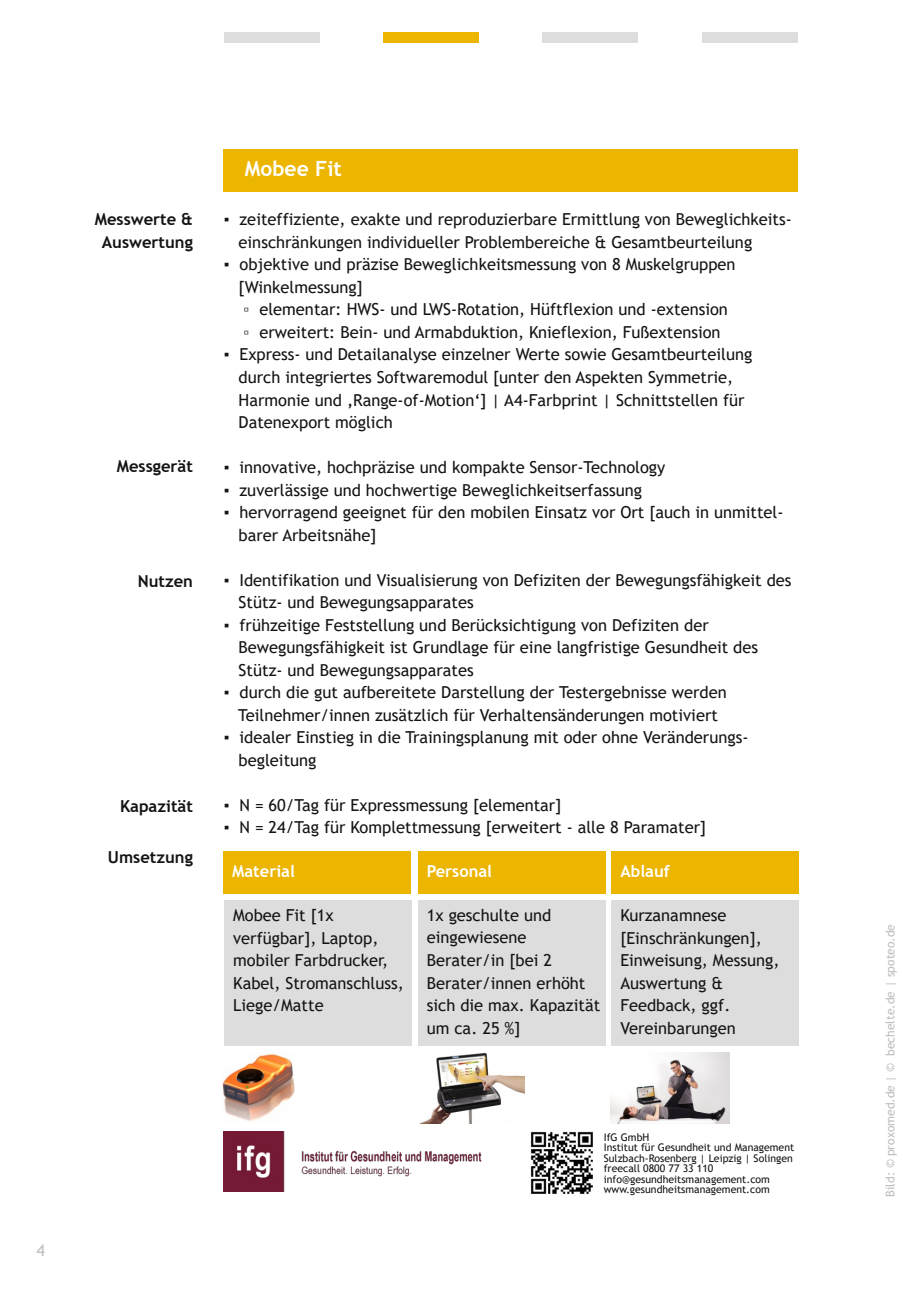
<style>
.page{position:relative;width:919px;height:1289px;background:#fff}
.page>*{position:absolute;margin:0;border:0;box-sizing:border-box;transform-origin:0 0}
.t1{font:700 21px "Trebuchet MS";color:#fff}
.t2{font:16.5px/22.5px "Trebuchet MS";color:#161413}
.t3{font:700 16.5px/22.5px "Trebuchet MS";color:#161413;text-align:center}
.t4{font:700 16.5px "Trebuchet MS";color:#fff}
.t5{font:16.5px "Trebuchet MS";color:#bcbdc0}
.t6{font:12px "Trebuchet MS";color:#bcbdc0}
.t7{font:10.5px/10.5px "Trebuchet MS";color:#161413}
</style>
<div class="page">
<img style="left:224px;top:1131px;width:258px;height:60px">
<img style="left:530px;top:1131px;width:63px;height:63px">
<div style="left:225px;top:900px;width:187px;height:145px;background:#ddddde"></div>
<div style="left:224px;top:851px;width:187px;height:42px;background:#ebb500"></div>
<div style="left:418px;top:851px;width:187px;height:42px;background:#ebb500"></div>
<div style="left:418px;top:900px;width:187px;height:145px;background:#ddddde"></div>
<div style="left:611px;top:900px;width:188px;height:145px;background:#ddddde"></div>
<div style="left:611px;top:851px;width:188px;height:42px;background:#ebb500"></div>
<div style="left:224px;top:149px;width:574px;height:43px;background:#ebb500"></div>
<div style="left:224px;top:32px;width:96px;height:11px;background:#ddddde"></div>
<div style="left:701px;top:32px;width:96px;height:11px;background:#ddddde"></div>
<div style="left:383px;top:32px;width:96px;height:11px;background:#ebb500"></div>
<div style="left:542px;top:32px;width:96px;height:11px;background:#ddddde"></div>
<img style="left:223px;top:1052px;width:71px;height:70px">
<img style="left:420px;top:1053px;width:104px;height:70px">
<img style="left:610px;top:1052px;width:119px;height:71px">
<p class="t5" style="left:36px;top:1240px;width:10px">4</p>
<p class="t3" style="left:95px;top:208px;width:100px">Messwerte &amp;<br>Auswertung</p>
<p class="t3" style="left:117px;top:455px;width:78px">Messgerät</p>
<p class="t3" style="left:138px;top:569px;width:57px">Nutzen</p>
<p class="t3" style="left:120px;top:795px;width:74px">Kapazität</p>
<p class="t3" style="left:108px;top:846px;width:86px">Umsetzung</p>
<p class="t1" style="left:245px;top:156px;width:99px">Mobee Fit</p>
<p class="t2" style="left:238px;top:208px;width:554px;text-indent:-15px">▪ zeiteffiziente, exakte und reproduzierbare Ermittlung von Beweglichkeits‐ einschränkungen individueller Problembereiche &amp; Gesamtbeurteilung</p>
<p class="t2" style="left:224px;top:253px;width:513px">▪ objektive und präzise Beweglichkeitsmessung von 8 Muskelgruppen</p>
<p class="t2" style="left:238px;top:276px;width:126px">[Winkelmessung]</p>
<p class="t2" style="left:243px;top:298px;width:486px">▫ elementar: HWS‐ und LWS‐Rotation, Hüftflexion und ‐extension</p>
<p class="t2" style="left:243px;top:321px;width:478px">▫ erweitert: Bein‐ und Armabduktion, Knieflexion, Fußextension</p>
<p class="t2" style="left:238px;top:343px;width:515px;text-indent:-15px">▪ Express‐ und Detailanalyse einzelner Werte sowie Gesamtbeurteilung durch integriertes Softwaremodul [unter den Aspekten Symmetrie, Harmonie und ‚Range‐of‐Motion‘] | A4‐Farbprint | Schnittstellen für Datenexport möglich</p>
<p class="t2" style="left:224px;top:456px;width:443px">▪ innovative, hochpräzise und kompakte Sensor‐Technology</p>
<p class="t2" style="left:224px;top:478px;width:420px">▪ zuverlässige und hochwertige Beweglichkeitserfassung</p>
<p class="t2" style="left:238px;top:501px;width:546px;text-indent:-15px">▪ hervorragend geeignet für den mobilen Einsatz vor Ort [auch in unmittel‐ barer Arbeitsnähe]</p>
<p class="t2" style="left:238px;top:568px;width:554px;text-indent:-15px">▪ Identifikation und Visualisierung von Defiziten der Bewegungsfähigkeit des<br>Stütz‐ und Bewegungsapparates</p>
<p class="t2" style="left:238px;top:613px;width:521px;text-indent:-15px">▪ frühzeitige Feststellung und Berücksichtigung von Defiziten der<br>Bewegungsfähigkeit ist Grundlage für eine langfristige Gesundheit des<br>Stütz‐ und Bewegungsapparates</p>
<p class="t2" style="left:224px;top:681px;width:504px;text-align:center">▪ durch die gut aufbereitete Darstellung der Testergebnisse werden<br>Teilnehmer/innen zusätzlich für Verhaltensänderungen motiviert</p>
<p class="t2" style="left:238px;top:726px;width:511px;text-indent:-15px">▪ idealer Einstieg in die Trainingsplanung mit oder ohne Veränderungs‐ begleitung</p>
<p class="t2" style="left:224px;top:793px;width:339px">▪ N = 60/Tag für Expressmessung [elementar]</p>
<p class="t2" style="left:224px;top:816px;width:484px">▪ N = 24/Tag für Komplettmessung [erweitert ‐ alle 8 Paramater]</p>
<p class="t4" style="left:232px;top:861px;width:64px">Material</p>
<p class="t4" style="left:427px;top:861px;width:67px">Personal</p>
<p class="t2" style="left:427px;top:903px;width:175px">1x geschulte und eingewiesene<br>Berater/in [bei 2<br>Berater/innen erhöht sich die max. Kapazität um ca. 25 %]</p>
<p class="t2" style="left:620px;top:903px;width:160px">Kurzanamnese [Einschränkungen],<br>Einweisung, Messung,<br>Auswertung &amp;<br>Feedback, ggf.<br>Vereinbarungen</p>
<p class="t4" style="left:620px;top:861px;width:51px">Ablauf</p>
<p class="t2" style="left:233px;top:903px;width:172px">Mobee Fit [1x verfügbar], Laptop, mobiler Farbdrucker,<br>Kabel, Stromanschluss,<br>Liege/Matte</p>
<p class="t7" style="left:603px;top:1131px;width:192px">IfG GmbH<br>Institut für Gesundheit und Management<br>Sulzbach‐Rosenberg | Leipzig | Solingen freecall 0800 77 33 110 info@gesundheitsmanagement.com www.gesundheitsmanagement.com</p>
<p class="t6" style="left:883px;top:1196px;width:274px;rotate:-90deg">Bild: © proxomed.de | © bechelte.de | spoteo.de</p>
</div>
